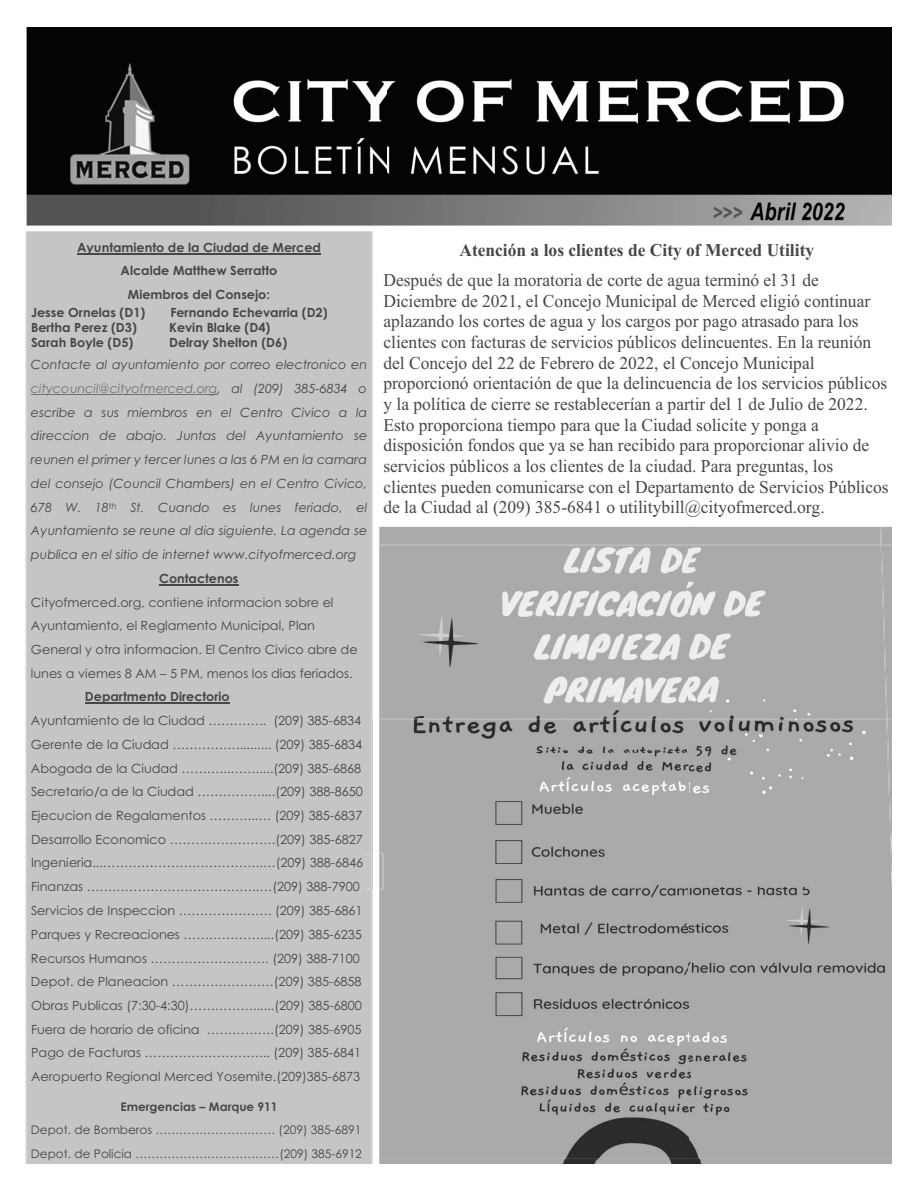
<style>
.page{position:relative;width:918px;height:1188px;background:#fff}
.page>*{position:absolute;margin:0;border:0;box-sizing:border-box;transform-origin:0 0}
.t1{font:18px/20.7px "Times New Roman";color:#464748}
.t2{font:700 18px "Times New Roman";color:#464748}
.t3{font:18px "Times New Roman";color:#1e1f1e}
.t4{font:12.6px/23.7px "Century Gothic";letter-spacing:-.005em;color:#464748}
.t5{font:italic 12.6px/23.7px "Century Gothic";color:#464748;text-align:justify}
.t6{font:700 12.6px/23.7px "Century Gothic";color:#464748;text-align:center}
.t7{font:11.85px/23.9px "Century Gothic";color:#464748}
.t8{font:700 11.85px "Century Gothic";letter-spacing:-.005em;color:#464748}
.s1{color:#707174}
</style>
<div class="page">
<div style="left:26px;top:231px;width:347px;height:933px;background:#c6c5c5"></div>
<hr style="left:77px;top:253px;width:244px;height:1px;background:#464748">
<hr style="left:31px;top:394px;width:186px;height:1px;background:#707174">
<hr style="left:159px;top:584px;width:80px;height:1px;background:#464748">
<hr style="left:85px;top:703px;width:145px;height:1px;background:#464748">
<svg style="left:366px;top:515px;width:7px;height:649px;background:#cac9c9"></svg>
<img style="left:379px;top:545px;width:512px;height:619px">
<img style="left:379px;top:853px;width:5px;height:36px">
<img style="left:379px;top:718px;width:501px;height:1px">
<img style="left:880px;top:527px;width:11px;height:345px">
<img style="left:27px;top:27px;width:864px;height:199px">
<p class="t6" style="left:77px;top:235px;width:245px">Ayuntamiento de la Ciudad de Merced<br>Alcalde Matthew Serratto<br>Miembros del Consejo:</p>
<p class="t6" style="left:31px;top:300px;width:116px">Jesse Ornelas (D1)</p>
<p class="t6" style="left:170px;top:300px;width:159px">Fernando Echevarria (D2)</p>
<p class="t6" style="left:31px;top:315px;width:107px">Bertha Perez (D3)</p>
<p class="t6" style="left:169px;top:315px;width:103px">Kevin Blake (D4)</p>
<p class="t6" style="left:31px;top:331px;width:104px">Sarah Boyle (D5)</p>
<p class="t6" style="left:169px;top:331px;width:120px">Delray Shelton (D6)</p>
<p class="t5" style="left:31px;top:353px;width:338px">Contacte al ayuntamiento por correo electronico en <span class="s1">citycouncil@cityofmerced.org</span>, al (209) 385-6834 o escribe a sus miembros en el Centro Civico a la direccion de abajo. Juntas del Ayuntamiento se reunen el primer y tercer lunes a las 6 PM en la camara del consejo (Council Chambers) en el Centro Civico, 678 W. 18<sup>th</sup> St. Cuando es lunes feriado, el Ayuntamiento se reune al dia siguiente. La agenda se publica en el sitio de internet www.cityofmerced.org</p>
<p class="t6" style="left:159px;top:566px;width:81px">Contactenos</p>
<p class="t4" style="left:31px;top:590px;width:328px">Cityofmerced.org, contiene informacion sobre el Ayuntamiento, el Reglamento Municipal, Plan General y otra informacion. El Centro Civico abre de lunes a viemes 8 AM – 5 PM, menos los dias feriados.</p>
<p class="t6" style="left:85px;top:685px;width:146px">Departmento Directorio</p>
<p class="t4" style="left:31px;top:709px;width:334px">Ayuntamiento de la Ciudad ………….. (209) 385-6834<br>Gerente de la Ciudad …………….......... (209) 385-6834<br>Abogada de la Ciudad ………...…….....(209) 385-6868<br>Secretario/a de la Ciudad ……………....(209) 388-8650<br>Ejecucion de Regalamentos ………...… (209) 385-6837<br>Desarrollo Economico …………………….(209) 385-6827<br>Ingenieria...………………………………..…(209) 388-6846<br>Finanzas …………………………………..…(209) 388-7900<br>Servicios de Inspeccion …………………. (209) 385-6861<br>Parques y Recreaciones ………………....(209) 385-6235<br>Recursos Humanos ………………………. (209) 388-7100<br>Depot. de Planeacion ……………………(209) 385-6858<br>Obras Publicas (7:30-4:30)……………......(209) 385-6800<br>Fuera de horario de oficina …………….(209) 385-6905<br>Pago de Facturas ………………………... (209) 385-6841<br>Aeropuerto Regional Merced Yosemite.(209)385-6873</p>
<p class="t8" style="left:120px;top:1099px;width:159px">Emergencias – Marque 911</p>
<p class="t7" style="left:31px;top:1118px;width:333px">Depot. de Bomberos ………………………… (209) 385-6891<br>Depot. de Policia ………………………………(209) 385-6912</p>
<h1 class="t2" style="left:459px;top:238px;width:356px">Atención a los clientes de City of Merced Utility</h1>
<p class="t1" style="left:383px;top:269px;width:507px">Después de que la moratoria de corte de agua terminó el 31 de Diciembre de 2021, el Concejo Municipal de Merced eligió continuar aplazando los cortes de agua y los cargos por pago atrasado para los clientes con facturas de servicios públicos delincuentes. En la reunión del Concejo del 22 de Febrero de 2022, el Concejo Municipal proporcionó orientación de que la delincuencia de los servicios públicos y la política de cierre se restablecerían a partir del 1 de Julio de 2022.<br>Esto proporciona tiempo para que la Ciudad solicite y ponga a disposición fondos que ya se han recibido para proporcionar alivio de servicios públicos a los clientes de la ciudad. Para preguntas, los clientes pueden comunicarse con el Departamento de Servicios Públicos de la Ciudad al 209 385-6841 o utilit bill cit ofmerced.or .</p>
<h1 class="t3" style="left:493px;top:495px;width:7px">(</h1>
<h1 class="t3" style="left:525px;top:495px;width:7px">)</h1>
<h1 class="t3" style="left:653px;top:495px;width:10px">y</h1>
<h1 class="t3" style="left:685px;top:495px;width:44px">@ y</h1>
<h1 class="t3" style="left:812px;top:495px;width:10px">g</h1>
</div>
